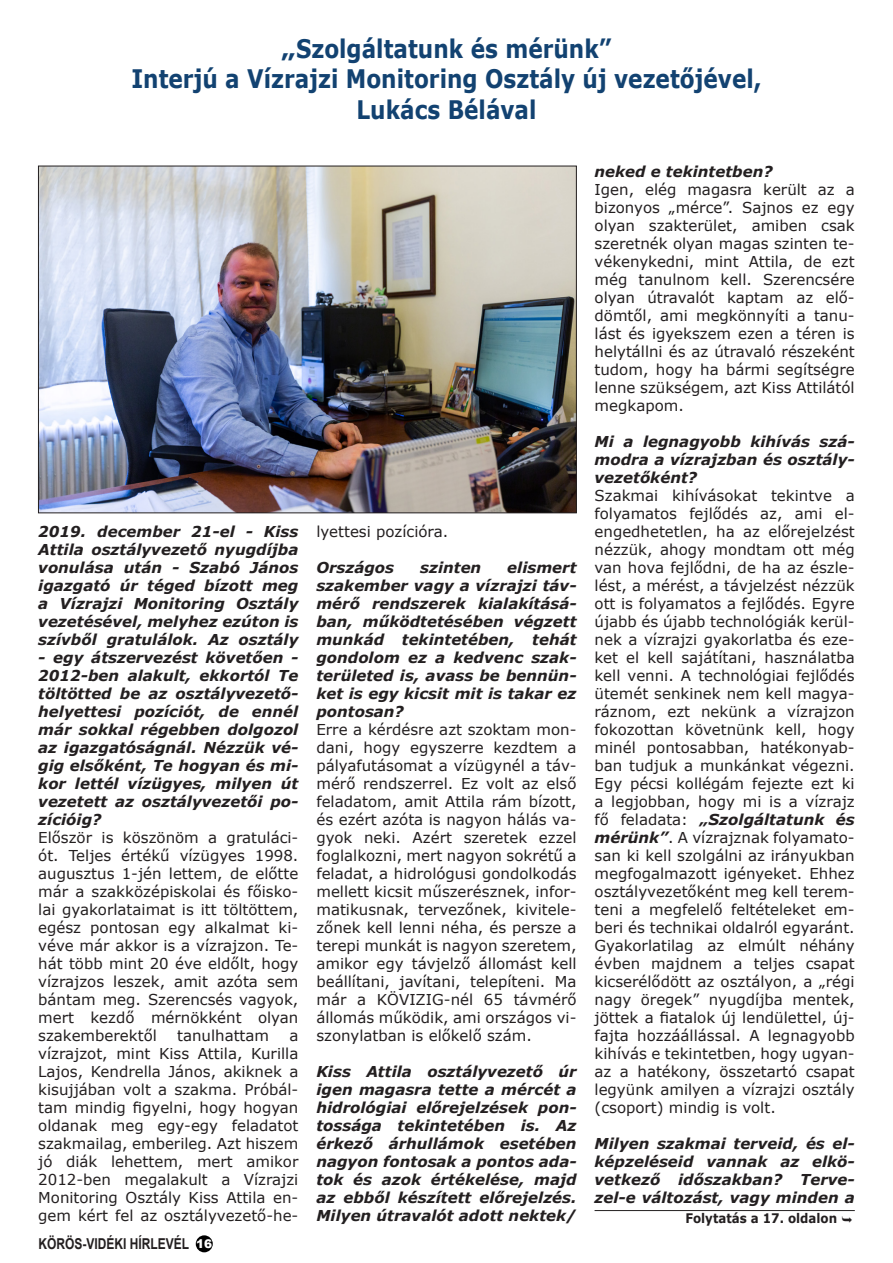
<style>
.page{position:relative;width:893px;height:1263px;background:#fff}
.page>*{position:absolute;margin:0;border:0;box-sizing:border-box;transform-origin:0 0}
.t1{font:700 25.5px "Verdana";color:#124271;scale:.85 1}
.t2{font:700 25.5px "Verdana";color:#124271}
.t3{font:15px/18px "Verdana";color:#231f20;text-align:justify}
.t4{font:italic 700 15px/18px "Verdana";color:#231f20;text-align:justify}
.t5{font:700 15px "Arial";color:#231f20;scale:.8 1}
.t6{font:700 13.2px "Verdana";color:#231f20;scale:.9 1}
.t7{font:900 12px "Arial";color:#fff}
.s1{font-weight:700;font-style:italic}
</style>
<div class="page">
<div style="left:196px;top:1235px;width:17px;height:17px;background:#000;border-radius:50%"></div>
<img style="left:40px;top:168px;width:535px;height:343px">
<hr style="left:595px;top:1210px;width:260px;height:1px;background:#231f20">
<p class="t2" style="left:281px;top:30px;width:332px">„Szolgáltatunk és mérünk”</p>
<p class="t1" style="left:131px;top:61px;width:743px">Interjú a Vízrajzi Monitoring Osztály új vezetőjével,</p>
<p class="t1" style="left:356px;top:92px;width:213px">Lukács Bélával</p>
<p class="t4" style="left:38px;top:522px;width:262px">2019. december 21-el - Kiss Attila osztályvezető nyugdíjba vonulása után - Szabó János igazgató úr téged bízott meg a Vízrajzi Monitoring Osztály vezetésével, melyhez ezúton is szívből gratulálok. Az osztály</p>
<p class="t4" style="left:38px;top:648px;width:262px">- egy átszervezést követően - 2012-ben alakult, ekkortól Te töltötted be az osztályvezető&shy;helyettesi pozíciót, de ennél már sokkal régebben dolgozol az igazgatóságnál. Nézzük vé&shy;gig elsőként, Te hogyan és mi&shy;kor lettél vízügyes, milyen út vezetett az osztályvezetői po&shy;zícióig?</p>
<p class="t3" style="left:38px;top:829px;width:262px">Először is köszönöm a gratuláci&shy;ót. Teljes értékű vízügyes 1998. augusztus 1-jén lettem, de előtte már a szakközépiskolai és főisko&shy;lai gyakorlataimat is itt töltöttem, egész pontosan egy alkalmat ki&shy;véve már akkor is a vízrajzon. Te&shy;hát több mint 20 éve eldőlt, hogy vízrajzos leszek, amit azóta sem bántam meg. Szerencsés vagyok, mert kezdő mérnökként olyan szakemberektől</p>
<p class="t3" style="left:177px;top:1027px;width:93px">tanulhattam</p>
<p class="t3" style="left:38px;top:1027px;width:262px;text-indent:251px">a vízrajzot, mint Kiss Attila, Kurilla Lajos, Kendrella János, akiknek a kisujjában volt a szakma. Próbál&shy;tam mindig figyelni, hogy hogyan oldanak meg egy-egy feladatot szakmailag, emberileg. Azt hiszem jó diák lehettem, mert amikor 2012-ben megalakult a Vízrajzi Monitoring Osztály Kiss Attila en&shy;gem kért fel az osztályvezető-he-</p>
<p class="t5" style="left:38px;top:1233px;width:190px">KÖRÖS-VIDÉKI HÍRLEVÉL</p>
<p class="t7" style="left:196px;top:1235px;width:18px">16</p>
<p class="t3" style="left:316px;top:523px;width:133px">lyettesi pozícióra.</p>
<p class="t4" style="left:316px;top:558px;width:79px">Országos</p>
<p class="t4" style="left:420px;top:558px;width:63px">szinten</p>
<p class="t4" style="left:316px;top:558px;width:262px;text-indent:191px">elismert szakember vagy a vízrajzi táv&shy;mérő rendszerek kialakításá&shy;ban, működtetésében végzett munkád tekintetében, tehát gondolom ez a kedvenc szak&shy;területed is, avass be bennün&shy;ket is egy kicsit mit is takar ez pontosan?</p>
<p class="t3" style="left:316px;top:721px;width:262px">Erre a kérdésre azt szoktam mon&shy;dani, hogy egyszerre kezdtem a pályafutásomat a vízügynél a táv&shy;mérő rendszerrel. Ez volt az első feladatom, amit Attila rám bízott, és ezért azóta is nagyon hálás va&shy;gyok neki. Azért szeretek ezzel foglalkozni, mert nagyon sokrétű a feladat, a hidrológusi gondolkodás mellett kicsit műszerésznek, infor&shy;matikusnak, tervezőnek, kivitele&shy;zőnek kell lenni néha, és persze a terepi munkát is nagyon szeretem, amikor egy távjelző állomást kell beállítani, javítani, telepíteni. Ma már a KÖVIZIG-nél 65 távmérő állomás működik, ami országos vi&shy;szonylatban is előkelő szám.</p>
<p class="t4" style="left:316px;top:1062px;width:262px">Kiss Attila osztályvezető úr igen magasra tette a mércét a hidrológiai előrejelzések pon&shy;tossága tekintetében is. Az érkező árhullámok esetében nagyon fontosak a pontos ada&shy;tok és azok értékelése, majd az ebből készített előrejelzés.<br>Milyen útravalót adott nektek/</p>
<p class="t4" style="left:595px;top:163px;width:180px">neked e tekintetben?</p>
<p class="t3" style="left:595px;top:181px;width:262px">Igen, elég magasra került az a bizonyos „mérce”. Sajnos ez egy olyan szakterület, amiben csak szeretnék olyan magas szinten te&shy;vékenykedni, mint Attila, de ezt még tanulnom kell. Szerencsére olyan útravalót kaptam az elő&shy;dömtől, ami megkönnyíti a tanu&shy;lást és igyekszem ezen a téren is helytállni és az útravaló részeként tudom, hogy ha bármi segítségre lenne szükségem, azt Kiss Attilától megkapom.</p>
<p class="t4" style="left:595px;top:433px;width:262px">Mi a legnagyobb kihívás szá&shy;modra a vízrajzban és osztály&shy;vezetőként?</p>
<p class="t3" style="left:595px;top:487px;width:262px">Szakmai kihívásokat tekintve a folyamatos fejlődés az, ami el&shy;engedhetetlen, ha az előrejelzést nézzük, ahogy mondtam ott még van hova fejlődni, de ha az észle&shy;lést, a mérést, a távjelzést nézzük ott is folyamatos a fejlődés. Egyre újabb és újabb technológiák kerül&shy;nek a vízrajzi gyakorlatba és eze&shy;ket el kell sajátítani, használatba kell venni. A technológiai fejlődés ütemét senkinek nem kell magya&shy;ráznom, ezt nekünk a vízrajzon fokozottan követnünk kell, hogy minél pontosabban, hatékonyab&shy;ban tudjuk a munkánkat végezni.<br>Egy pécsi kollégám fejezte ezt ki a legjobban, hogy mi is a vízrajz fő feladata: <span class="s1">„Szolgáltatunk és mérünk”</span>. A vízrajznak folyamato&shy;san ki kell szolgálni az irányukban megfogalmazott igényeket. Ehhez osztályvezetőként meg kell terem&shy;teni a megfelelő feltételeket em&shy;beri és technikai oldalról egyaránt.<br>Gyakorlatilag az elmúlt néhány évben majdnem a teljes csapat kicserélődött az osztályon, a „régi nagy öregek” nyugdíjba mentek, jöttek a fiatalok új lendülettel, új&shy;fajta hozzáállással. A legnagyobb kihívás e tekintetben, hogy ugyan&shy;az a hatékony, összetartó csapat legyünk amilyen a vízrajzi osztály (csoport) mindig is volt.</p>
<p class="t4" style="left:595px;top:1135px;width:262px">Milyen szakmai terveid, és el&shy;képzeléseid vannak az elkö&shy;vetkező időszakban? Terve&shy;zel-e változást, vagy minden a</p>
<p class="t6" style="left:685px;top:1209px;width:170px">Folytatás a 17. oldalon</p>
</div>
